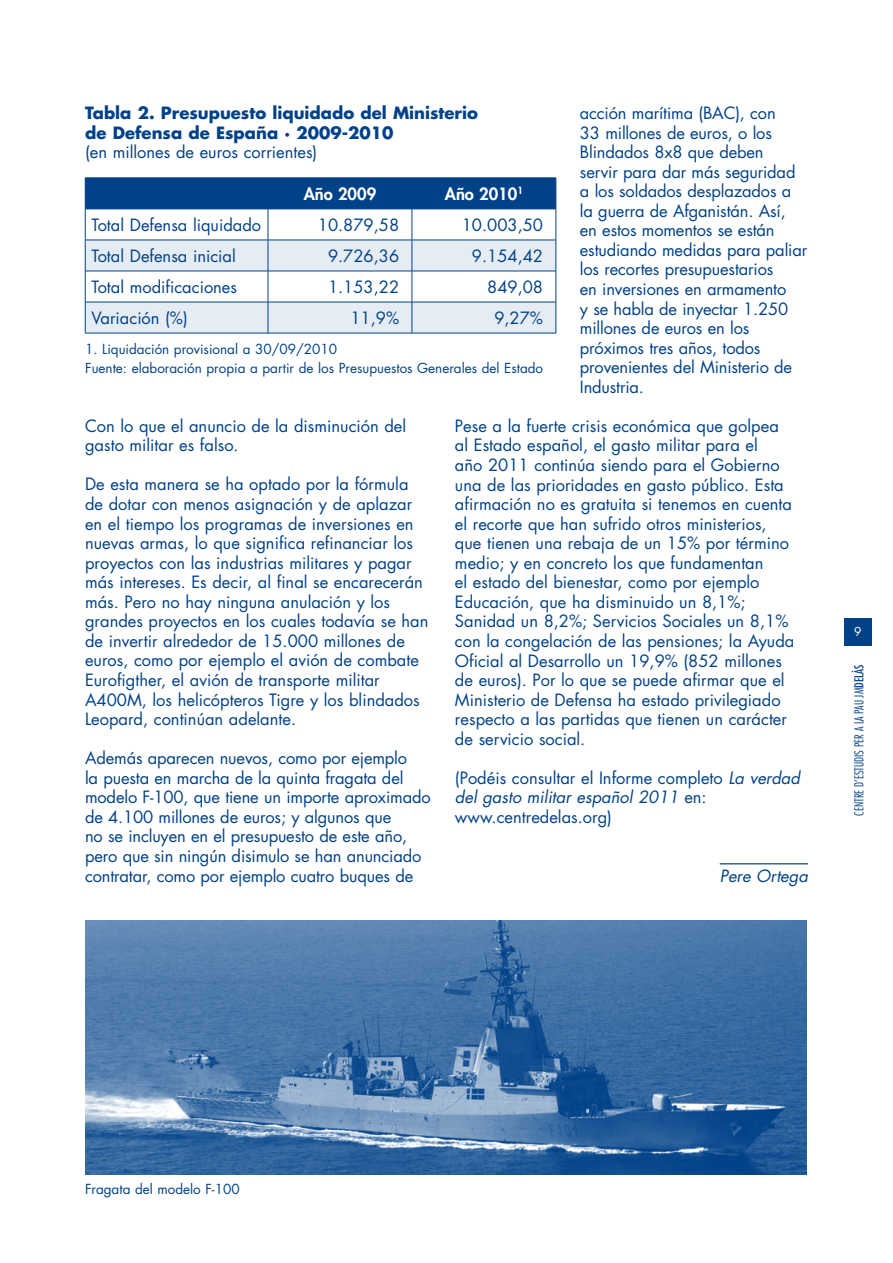
<style>
.page{position:relative;width:893px;height:1263px;background:#fff}
.page>*{position:absolute;margin:0;border:0;box-sizing:border-box;transform-origin:0 0}
.t1{font:16.5px/19.5px "Futura";color:#004188}
.t2{font:700 16.5px/19.5px "Futura";color:#004188}
.t3{font:800 16.5px "Futura";color:#fff}
.t4{font:italic 16.5px "Futura";color:#004188}
.t5{font:13.5px/19.5px "Futura";color:#004188}
.t6{font:300 condensed 12px "Futura";color:#004188}
.t7{font:12px "Futura";color:#fff}
.s1{font-style:italic}
.s2{font-weight:400}
</style>
<div class="page">
<div style="left:844px;top:618px;width:28px;height:28px;background:#004188"></div>
<hr style="left:720px;top:863px;width:88px;height:1px;background:#004188">
<div style="left:86px;top:179px;width:470px;height:30px;background:#004188"></div>
<svg style="left:86px;top:241px;width:470px;height:92px"></svg>
<hr style="left:85px;top:178px;width:183px;height:1px;background:#004188">
<hr style="left:85px;top:178px;width:1px;height:31px;background:#004188">
<hr style="left:268px;top:178px;width:144px;height:1px;background:#004188">
<hr style="left:268px;top:178px;width:1px;height:31px;background:#004188">
<hr style="left:412px;top:178px;width:144px;height:1px;background:#004188">
<hr style="left:412px;top:178px;width:1px;height:31px;background:#004188">
<hr style="left:556px;top:178px;width:1px;height:31px;background:#004188">
<hr style="left:85px;top:209px;width:183px;height:1px;background:#004188">
<hr style="left:85px;top:209px;width:1px;height:31px;background:#004188">
<hr style="left:268px;top:209px;width:144px;height:1px;background:#004188">
<hr style="left:268px;top:209px;width:1px;height:31px;background:#004188">
<hr style="left:412px;top:209px;width:144px;height:1px;background:#004188">
<hr style="left:412px;top:209px;width:1px;height:31px;background:#004188">
<hr style="left:556px;top:209px;width:1px;height:31px;background:#004188">
<hr style="left:85px;top:240px;width:183px;height:1px;background:#004188">
<hr style="left:85px;top:240px;width:1px;height:31px;background:#004188">
<hr style="left:268px;top:240px;width:144px;height:1px;background:#004188">
<hr style="left:268px;top:240px;width:1px;height:31px;background:#004188">
<hr style="left:412px;top:240px;width:144px;height:1px;background:#004188">
<hr style="left:412px;top:240px;width:1px;height:31px;background:#004188">
<hr style="left:556px;top:240px;width:1px;height:31px;background:#004188">
<hr style="left:85px;top:271px;width:183px;height:1px;background:#004188">
<hr style="left:85px;top:271px;width:1px;height:31px;background:#004188">
<hr style="left:268px;top:271px;width:144px;height:1px;background:#004188">
<hr style="left:268px;top:271px;width:1px;height:31px;background:#004188">
<hr style="left:412px;top:271px;width:144px;height:1px;background:#004188">
<hr style="left:412px;top:271px;width:1px;height:31px;background:#004188">
<hr style="left:556px;top:271px;width:1px;height:31px;background:#004188">
<hr style="left:85px;top:302px;width:183px;height:1px;background:#004188">
<hr style="left:85px;top:302px;width:1px;height:31px;background:#004188">
<hr style="left:268px;top:302px;width:144px;height:1px;background:#004188">
<hr style="left:412px;top:302px;width:144px;height:1px;background:#004188">
<hr style="left:556px;top:302px;width:1px;height:31px;background:#004188">
<hr style="left:268px;top:302px;width:1px;height:31px;background:#004188">
<hr style="left:412px;top:302px;width:1px;height:31px;background:#004188">
<hr style="left:85px;top:333px;width:183px;height:1px;background:#004188">
<hr style="left:268px;top:333px;width:144px;height:1px;background:#004188">
<hr style="left:412px;top:333px;width:144px;height:1px;background:#004188">
<img style="left:85px;top:920px;width:722px;height:255px">
<p class="t2" style="left:85px;top:103px;width:394px">Tabla 2. Presupuesto liquidado del Ministerio de Defensa de España · 2009-2010</p>
<p class="t1" style="left:85px;top:142px;width:234px">(en millones de euros corrientes)</p>
<p class="t3" style="left:304px;top:183px;width:74px">Año 2009</p>
<p class="t3" style="left:445px;top:183px;width:80px">Año 2010<sup>1</sup></p>
<p class="t1" style="left:92px;top:215px;width:171px">Total Defensa liquidado</p>
<p class="t1" style="left:318px;top:215px;width:83px">10.879,58</p>
<p class="t1" style="left:462px;top:215px;width:83px">10.003,50</p>
<p class="t1" style="left:92px;top:246px;width:146px">Total Defensa inicial</p>
<p class="t1" style="left:328px;top:246px;width:73px">9.726,36</p>
<p class="t1" style="left:472px;top:246px;width:73px">9.154,42</p>
<p class="t1" style="left:92px;top:277px;width:147px">Total modificaciones</p>
<p class="t1" style="left:328px;top:277px;width:73px">1.153,22</p>
<p class="t1" style="left:487px;top:277px;width:57px">849,08</p>
<p class="t1" style="left:92px;top:308px;width:98px">Variación (%)</p>
<p class="t1" style="left:350px;top:308px;width:50px">11,9%</p>
<p class="t1" style="left:494px;top:308px;width:50px">9,27%</p>
<p class="t5" style="left:85px;top:339px;width:459px">1. Liquidación provisional a 30/09/2010<br>Fuente: elaboración propia a partir de los Presupuestos Generales del Estado</p>
<p class="t1" style="left:580px;top:103px;width:229px">acción marítima (BAC), con<br>33 millones de euros, o los<br>Blindados 8x8 que deben<br>servir para dar más seguridad a los soldados desplazados a la guerra de Afganistán. Así,<br>en estos momentos se están estudiando medidas para paliar los recortes presupuestarios<br>en inversiones en armamento<br>y se habla de inyectar 1.250 millones de euros en los próximos tres años, todos provenientes del Ministerio de<br>Industria.</p>
<p class="t1" style="left:455px;top:416px;width:341px">Pese a la fuerte crisis económica que golpea al Estado español, el gasto militar para el<br>año 2011 continúa siendo para el Gobierno una de las prioridades en gasto público. Esta afirmación no es gratuita si tenemos en cuenta el recorte que han sufrido otros ministerios, que tienen una rebaja de un 15% por término medio; y en concreto los que fundamentan<br>el estado del bienestar, como por ejemplo Educación, que ha disminuido un 8,1%; Sanidad un 8,2%; Servicios Sociales un 8,1% con la congelación de las pensiones; la Ayuda Oficial al Desarrollo un 19,9% (852 millones de euros). Por lo que se puede afirmar que el Ministerio de Defensa ha estado privilegiado respecto a las partidas que tienen un carácter de servicio social.</p>
<p class="t1" style="left:455px;top:768px;width:346px">(Podéis consultar el Informe completo <span class="s1">La verdad del gasto militar español 2011</span> en: www.centredelas.org)</p>
<p class="t1" style="left:85px;top:416px;width:323px">Con lo que el anuncio de la disminución del gasto militar es falso.</p>
<p class="t1" style="left:85px;top:475px;width:345px">De esta manera se ha optado por la fórmula de dotar con menos asignación y de aplazar en el tiempo los programas de inversiones en nuevas armas, lo que significa refinanciar los proyectos con las industrias militares y pagar más intereses. Es decir, al final se encarecerán más. Pero no hay ninguna anulación y los grandes proyectos en los cuales todavía se han de invertir alrededor de 15.000 millones de euros, como por ejemplo el avión de combate Eurofigther, el avión de transporte militar A400M, los helicópteros Tigre y los blindados Leopard, continúan adelante.</p>
<p class="t1" style="left:85px;top:748px;width:347px">Además aparecen nuevos, como por ejemplo<br>la puesta en marcha de la quinta fragata del modelo F-100, que tiene un importe aproximado de 4.100 millones de euros; y algunos que<br>no se incluyen en el presupuesto de este año, pero que sin ningún disimulo se han anunciado contratar, como por ejemplo cuatro buques de</p>
<p class="t4" style="left:720px;top:865px;width:90px">Pere Ortega</p>
<p class="t7" style="left:854px;top:624px;width:9px">9</p>
<p class="t6" style="left:851px;top:816px;width:153px;rotate:-90deg">CENTRE D’ESTUDIS PER A LA PAU JM<span class="s2">DELÀS</span></p>
<p class="t5" style="left:85px;top:1180px;width:156px">Fragata del modelo F-100</p>
</div>
